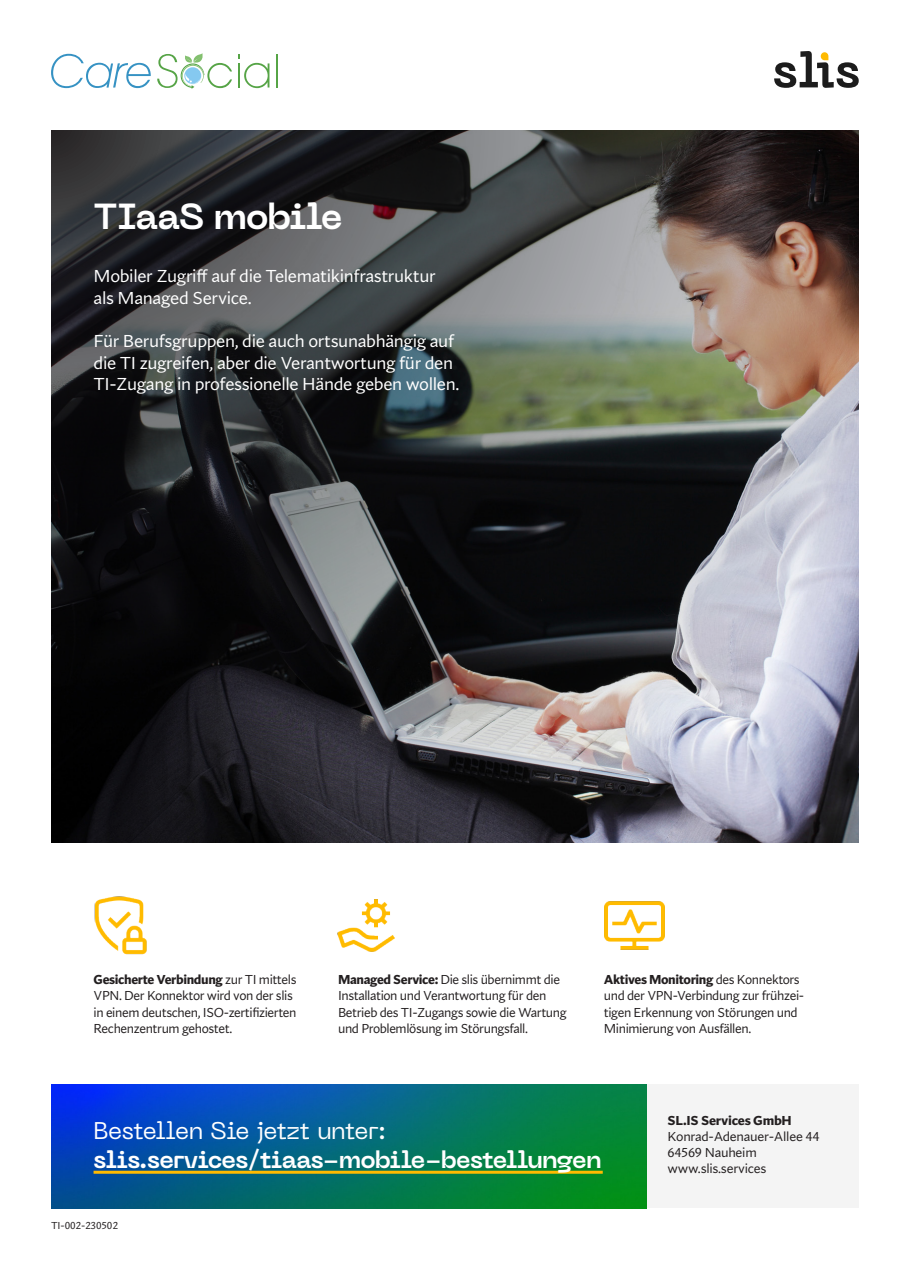
<style>
.page{position:relative;width:910px;height:1280px;background:#fff}
.page>*{position:absolute;margin:0;border:0;box-sizing:border-box;transform-origin:0 0}
.t1{font:700 36px "Neue Machina";letter-spacing:-.04em;color:#fff}
.t2{font:700 24px "Neue Machina";letter-spacing:-.035em;color:#fff}
.t3{font:24px "Neue Machina";letter-spacing:-.03em;color:#fff}
.t4{font:18px/21.6px "Seaford";letter-spacing:-.02em;color:#fff}
.t5{font:13.5px/16.2px "Seaford";letter-spacing:-.03em;color:#231f20}
.t6{font:700 13.5px "Seaford";letter-spacing:-.02em;color:#231f20}
.t7{font:10.5px "Seaford";letter-spacing:-.01em;color:#231f20}
.s1{font-weight:700}
</style>
<div class="page">
<img style="left:51px;top:130px;width:808px;height:712px">
<div style="left:647px;top:1084px;width:212px;height:124px;background:#f4f4f4"></div>
<img style="left:51px;top:1084px;width:596px;height:124px">
<hr style="left:94px;top:1171px;width:509px;height:3px;background:#ffba00">
<svg style="left:51px;top:54px;width:100px;height:34px"></svg>
<hr style="left:276px;top:54px;width:2px;height:33px;background:#56a446">
<svg style="left:238px;top:54px;width:31px;height:34px"></svg>
<svg style="left:157px;top:53px;width:75px;height:36px"></svg>
<img style="left:94px;top:896px;width:53px;height:59px">
<img style="left:337px;top:899px;width:58px;height:53px">
<img style="left:604px;top:901px;width:61px;height:49px">
<svg style="left:774px;top:51px;width:85px;height:37px"></svg>
<p class="t1" style="left:94px;top:193px;width:251px">TIaaS mobile</p>
<p class="t4" style="left:94px;top:265px;width:344px">Mobiler Zugriff auf die Telematikinfrastruktur als Managed Service.</p>
<p class="t4" style="left:94px;top:330px;width:367px">Für Berufsgruppen, die auch ortsunabhängig auf die TI zugreifen, aber die Verantwortung für den<br>TI-Zugang in professionelle Hände geben wollen.</p>
<p class="t5" style="left:94px;top:971px;width:205px"><span class="s1">Gesicherte Verbindung</span> zur TI mittels VPN. Der Konnektor wird von der slis in einem deutschen, ISO-zertifizierten Rechenzentrum gehostet.</p>
<p class="t5" style="left:338px;top:971px;width:230px"><span class="s1">Managed Service:</span> Die slis übernimmt die Installation und Verantwortung für den Betrieb des TI-Zugangs sowie die Wartung und Problemlösung im Störungsfall.</p>
<p class="t5" style="left:604px;top:971px;width:202px"><span class="s1">Aktives Monitoring</span> des Konnektors und der VPN-Verbindung zur frühzei&shy;tigen Erkennung von Störungen und Minimierung von Ausfällen.</p>
<p class="t3" style="left:94px;top:1115px;width:294px">Bestellen Sie jetzt unter:</p>
<p class="t2" style="left:94px;top:1144px;width:510px">slis.services/tiaas-mobile-bestellungen</p>
<p class="t7" style="left:51px;top:1219px;width:68px">TI-002-230502</p>
<p class="t6" style="left:668px;top:1111px;width:126px">SL.IS Services GmbH</p>
<p class="t5" style="left:668px;top:1128px;width:153px">Konrad-Adenauer-Allee 44</p>
<p class="t5" style="left:668px;top:1144px;width:91px">64569 Nauheim</p>
<p class="t5" style="left:668px;top:1160px;width:100px">www.slis.services</p>
</div>
